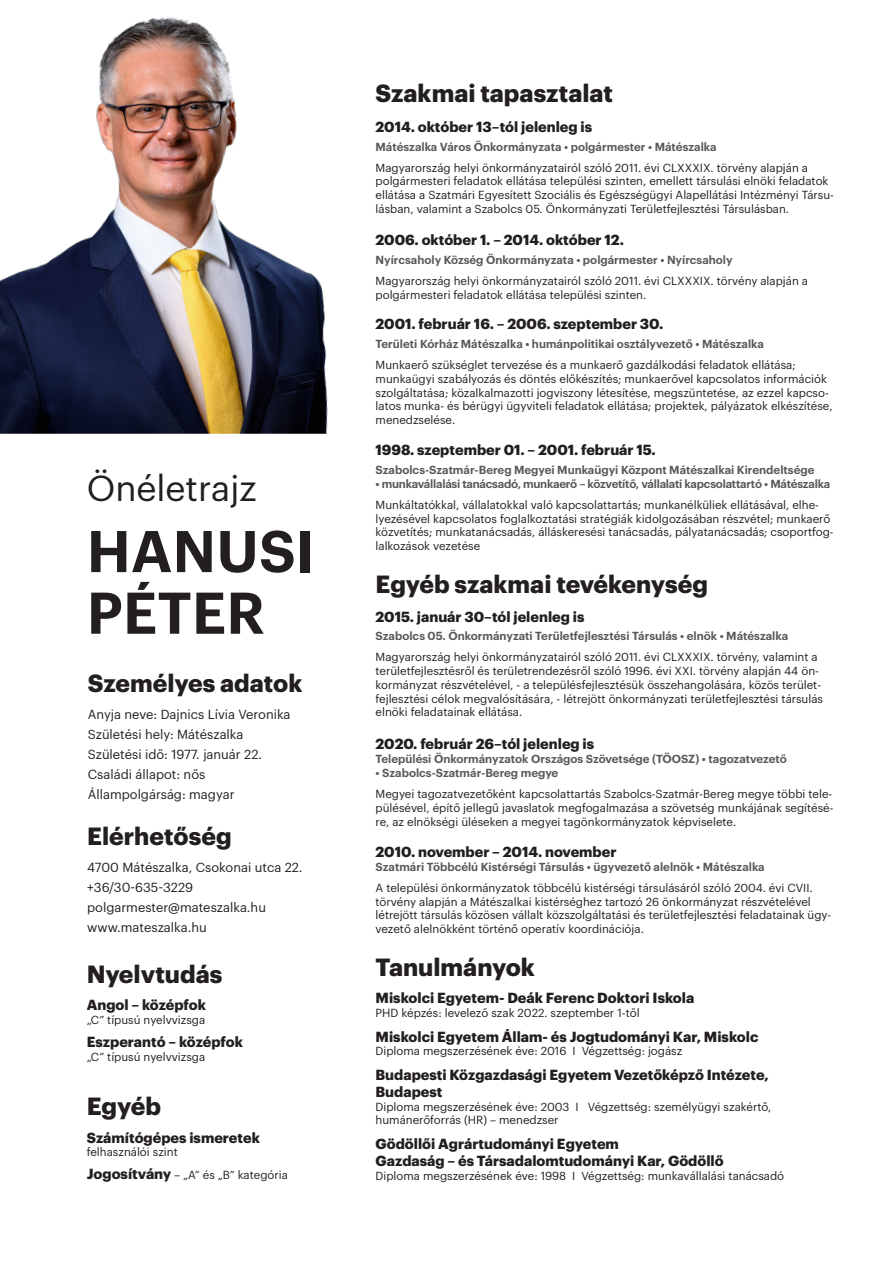
<style>
.page{position:relative;width:893px;height:1263px;background:#fff}
.page>*{position:absolute;margin:0;border:0;box-sizing:border-box;transform-origin:0 0}
.t1{font:600 57.45px "Graphik";letter-spacing:.005em;color:#231f20}
.t2{font:35.4px "Graphik";color:#231f20}
.t3{font:700 24.3px "Graphik";color:#231f20}
.t4{font:700 14.4px "Graphik";color:#231f20}
.t5{font:12.9px "Graphik";color:#231f20}
.t6{font:11.4px/13.8px "Graphik";color:#231f20}
.t7{font:600 11.4px "Graphik";color:#57585a}
.t8{font:600 11.4px "Graphik";letter-spacing:-.02em;color:#57585a}
.s1{font-weight:700;font-size:14.4px}
</style>
<div class="page">
<img style="left:0;top:17px;width:328px;height:417px">
<p class="t2" style="left:87px;top:461px;width:171px">Önéletrajz</p>
<p class="t1" style="left:87px;top:507px;width:229px">HANUSI</p>
<p class="t1" style="left:87px;top:569px;width:180px">PÉTER</p>
<p class="t3" style="left:88px;top:664px;width:216px">Személyes adatok</p>
<p class="t5" style="left:88px;top:705px;width:204px">Anyja neve: Dajnics Lívia Veronika</p>
<p class="t5" style="left:88px;top:725px;width:157px">Születési hely: Mátészalka</p>
<p class="t5" style="left:88px;top:745px;width:176px">Születési idő: 1977. január 22.</p>
<p class="t5" style="left:88px;top:765px;width:119px">Családi állapot: nős</p>
<p class="t5" style="left:88px;top:785px;width:148px">Állampolgárság: magyar</p>
<p class="t3" style="left:87px;top:817px;width:146px">Elérhetőség</p>
<p class="t5" style="left:87px;top:858px;width:217px">4700 Mátészalka, Csokonai utca 22.</p>
<p class="t5" style="left:87px;top:878px;width:107px">+36/30-635-3229</p>
<p class="t5" style="left:87px;top:898px;width:180px">polgarmester@mateszalka.hu</p>
<p class="t5" style="left:87px;top:918px;width:121px">www.mateszalka.hu</p>
<p class="t3" style="left:87px;top:955px;width:137px">Nyelvtudás</p>
<p class="t4" style="left:87px;top:994px;width:121px">Angol – középfok</p>
<p class="t6" style="left:87px;top:1012px;width:120px">„C” típusú nyelvvizsga</p>
<p class="t4" style="left:87px;top:1031px;width:158px">Eszperantó – középfok</p>
<p class="t6" style="left:87px;top:1049px;width:120px">„C” típusú nyelvvizsga</p>
<p class="t3" style="left:87px;top:1088px;width:76px">Egyéb</p>
<p class="t4" style="left:87px;top:1126px;width:175px">Számítógépes ismeretek</p>
<p class="t6" style="left:87px;top:1144px;width:92px">felhasználói szint</p>
<p class="t6" style="left:87px;top:1167px;width:203px"><span class="s1">Jogosítvány</span> – „A” és „B” kategória</p>
<p class="t3" style="left:376px;top:74px;width:239px">Szakmai tapasztalat</p>
<p class="t4" style="left:376px;top:116px;width:218px">2014. október 13–tól jelenleg is</p>
<p class="t7" style="left:376px;top:138px;width:343px">Mátészalka Város Önkormányzata • polgármester • Mátészalka</p>
<p class="t6" style="left:376px;top:160px;width:460px">Magyarország helyi önkormányzatairól szóló 2011. évi CLXXXIX. törvény alapján a polgármesteri feladatok ellátása települési szinten, emellett társulási elnöki feladatok ellátása a Szatmári Egyesített Szociális és Egészségügyi Alapellátási Intézményi Társu&shy;lásban, valamint a Szabolcs 05. Önkormányzati Területfejlesztési Társulásban.</p>
<p class="t4" style="left:376px;top:229px;width:250px">2006. október 1. – 2014. október 12.</p>
<p class="t7" style="left:376px;top:251px;width:359px">Nyírcsaholy Község Önkormányzata • polgármester • Nyírcsaholy</p>
<p class="t6" style="left:376px;top:273px;width:434px">Magyarország helyi önkormányzatairól szóló 2011. évi CLXXXIX. törvény alapján a polgármesteri feladatok ellátása települési szinten.</p>
<p class="t4" style="left:376px;top:313px;width:289px">2001. február 16. – 2006. szeptember 30.</p>
<p class="t7" style="left:376px;top:335px;width:390px">Területi Kórház Mátészalka • humánpolitikai osztályvezető • Mátészalka</p>
<p class="t6" style="left:376px;top:357px;width:459px">Munkaerő szükséglet tervezése és a munkaerő gazdálkodási feladatok ellátása; munkaügyi szabályozás és döntés előkészítés; munkaerővel kapcsolatos információk szolgáltatása; közalkalmazotti jogviszony létesítése, megszüntetése, az ezzel kapcso&shy;latos munka- és bérügyi ügyviteli feladatok ellátása; projektek, pályázatok elkészítése, menedzselése.</p>
<p class="t4" style="left:376px;top:439px;width:282px">1998. szeptember 01. – 2001. február 15.</p>
<p class="t7" style="left:376px;top:461px;width:440px">Szabolcs-Szatmár-Bereg Megyei Munkaügyi Központ Mátészalkai Kirendeltsége</p>
<p class="t8" style="left:376px;top:475px;width:456px">• munkavállalási tanácsadó, munkaerő – közvetítő, vállalati kapcsolattartó • Mátészalka</p>
<p class="t6" style="left:376px;top:497px;width:460px">Munkáltatókkal, vállalatokkal való kapcsolattartás; munkanélküliek ellátásával, elhe&shy;lyezésével kapcsolatos foglalkoztatási stratégiák kidolgozásában részvétel; munkaerő közvetítés; munkatanácsadás, álláskeresési tanácsadás, pályatanácsadás; csoportfog&shy;lalkozások vezetése</p>
<p class="t3" style="left:376px;top:565px;width:334px">Egyéb szakmai tevékenység</p>
<p class="t4" style="left:376px;top:605px;width:210px">2015. január 30–tól jelenleg is</p>
<p class="t7" style="left:376px;top:627px;width:414px">Szabolcs 05. Önkormányzati Területfejlesztési Társulás • elnök • Mátészalka</p>
<p class="t6" style="left:376px;top:649px;width:449px">Magyarország helyi önkormányzatairól szóló 2011. évi CLXXXIX. törvény, valamint a területfejlesztésről és területrendezésről szóló 1996. évi XXI. törvény alapján 44 ön&shy;kormányzat részvételével, - a településfejlesztésük összehangolására, közös terület&shy;fejlesztési célok megvalósítására, - létrejött önkormányzati területfejlesztési társulás elnöki feladatainak ellátása.</p>
<p class="t4" style="left:376px;top:732px;width:220px">2020. február 26–tól jelenleg is</p>
<p class="t7" style="left:376px;top:750px;width:413px">Települési Önkormányzatok Országos Szövetsége (TÖOSZ) • tagozatvezető</p>
<p class="t7" style="left:376px;top:764px;width:184px">• Szabolcs-Szatmár-Bereg megye</p>
<p class="t6" style="left:376px;top:786px;width:460px;text-align:justify">Megyei tagozatvezetőként kapcsolattartás Szabolcs-Szatmár-Bereg megye többi tele&shy;pülésével, építő jellegű javaslatok megfogalmazása a szövetség munkájának segítésé&shy;re, az elnökségi üléseken a megyei tagönkormányzatok képviselete.</p>
<p class="t4" style="left:376px;top:840px;width:242px">2010. november – 2014. november</p>
<p class="t7" style="left:376px;top:858px;width:391px">Szatmári Többcélú Kistérségi Társulás • ügyvezető alelnök • Mátészalka</p>
<p class="t6" style="left:376px;top:880px;width:457px">A települési önkormányzatok többcélú kistérségi társulásáról szóló 2004. évi CVII. törvény alapján a Mátészalkai kistérséghez tartozó 26 önkormányzat részvételével létrejött társulás közösen vállalt közszolgáltatási és területfejlesztési feladatainak ügy&shy;vezető alelnökként történő operatív koordinációja.</p>
<p class="t3" style="left:376px;top:948px;width:161px">Tanulmányok</p>
<p class="t4" style="left:376px;top:987px;width:320px">Miskolci Egyetem- Deák Ferenc Doktori Iskola</p>
<p class="t6" style="left:376px;top:1005px;width:266px">PHD képzés: levelező szak 2022. szeptember 1-től</p>
<p class="t4" style="left:376px;top:1025px;width:384px">Miskolci Egyetem Állam- és Jogtudományi Kar, Miskolc</p>
<p class="t6" style="left:376px;top:1043px;width:308px">Diploma megszerzésének éve: 2016 I Végzettség: jogász</p>
<p class="t4" style="left:376px;top:1063px;width:395px">Budapesti Közgazdasági Egyetem Vezetőképző Intézete,</p>
<p class="t4" style="left:376px;top:1080px;width:68px">Budapest</p>
<p class="t6" style="left:376px;top:1098px;width:397px">Diploma megszerzésének éve: 2003 I Végzettség: személyügyi szakértő,</p>
<p class="t6" style="left:376px;top:1112px;width:184px">humánerőforrás (HR) – menedzser</p>
<p class="t4" style="left:376px;top:1132px;width:245px">Gödöllői Agrártudományi Egyetem</p>
<p class="t4" style="left:376px;top:1149px;width:350px">Gazdaság – és Társadalomtudományi Kar, Gödöllő</p>
<p class="t6" style="left:376px;top:1167px;width:410px">Diploma megszerzésének éve: 1998 I Végzettség: munkavállalási tanácsadó</p>
</div>
